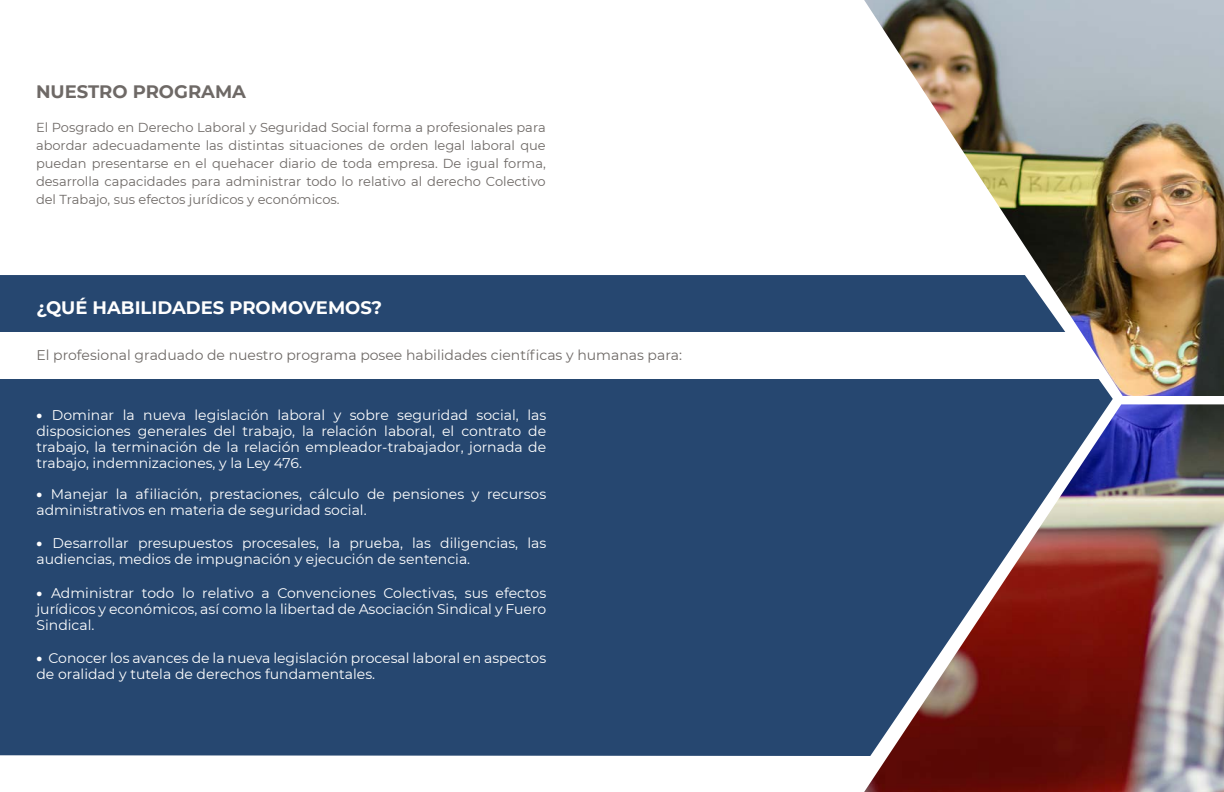
<style>
.page{position:relative;width:1224px;height:792px;background:#fff}
.page>*{position:absolute;margin:0;border:0;box-sizing:border-box;transform-origin:0 0}
.t1{font:700 18px "Montserrat";color:#fff}
.t2{font:700 18px "Montserrat";color:#6e6966}
.t3{font:14px/16px "Montserrat";color:#fff}
.t4{font:14px "Montserrat";color:#6e6966}
.t5{font:13px/18px "Montserrat";color:#6e6966;text-align:justify}
.s1{font-weight:900}
</style>
<div class="page">
<div style="left:0;top:275px;width:1113px;height:481px;background:#264770"></div>
<div style="left:0;top:332px;width:1122px;height:47px;background:#fff"></div>
<img style="left:864px;top:0;width:360px;height:396px">
<img style="left:864px;top:404px;width:360px;height:388px">
<p class="t2" style="left:36px;top:78px;width:212px">NUESTRO PROGRAMA</p>
<p class="t5" style="left:36px;top:118px;width:511px">El Posgrado en Derecho Laboral y Seguridad Social forma a profesionales para abordar adecuadamente las distintas situaciones de orden legal laboral que puedan presentarse en el quehacer diario de toda empresa. De igual forma, desarrolla capacidades para administrar todo lo relativo al derecho Colectivo del Trabajo, sus efectos jurídicos y económicos.</p>
<p class="t1" style="left:36px;top:295px;width:347px">¿QUÉ HABILIDADES PROMOVEMOS?</p>
<p class="t4" style="left:36px;top:345px;width:647px">El profesional graduado de nuestro programa posee habilidades científicas y humanas para:</p>
<p class="t3" style="left:36px;top:407px;width:511px;text-align:justify"><span class="s1">•</span> Dominar la nueva legislación laboral y sobre seguridad social, las disposiciones generales del trabajo, la relación laboral, el contrato de trabajo, la terminación de la relación empleador-trabajador, jornada de trabajo, indemnizaciones, y la Ley 476.</p>
<p class="t3" style="left:36px;top:486px;width:511px"><span class="s1">•</span> Manejar la afiliación, prestaciones, cálculo de pensiones y recursos administrativos en materia de seguridad social.</p>
<p class="t3" style="left:36px;top:535px;width:511px"><span class="s1">•</span> Desarrollar presupuestos procesales, la prueba, las diligencias, las audiencias, medios de impugnación y ejecución de sentencia.</p>
<p class="t3" style="left:36px;top:585px;width:511px;text-align:justify"><span class="s1">•</span> Administrar todo lo relativo a Convenciones Colectivas, sus efectos jurídicos y económicos, así como la libertad de Asociación Sindical y Fuero Sindical.</p>
<p class="t3" style="left:36px;top:650px;width:511px"><span class="s1">•</span> Conocer los avances de la nueva legislación procesal laboral en aspectos de oralidad y tutela de derechos fundamentales.</p>
</div>
